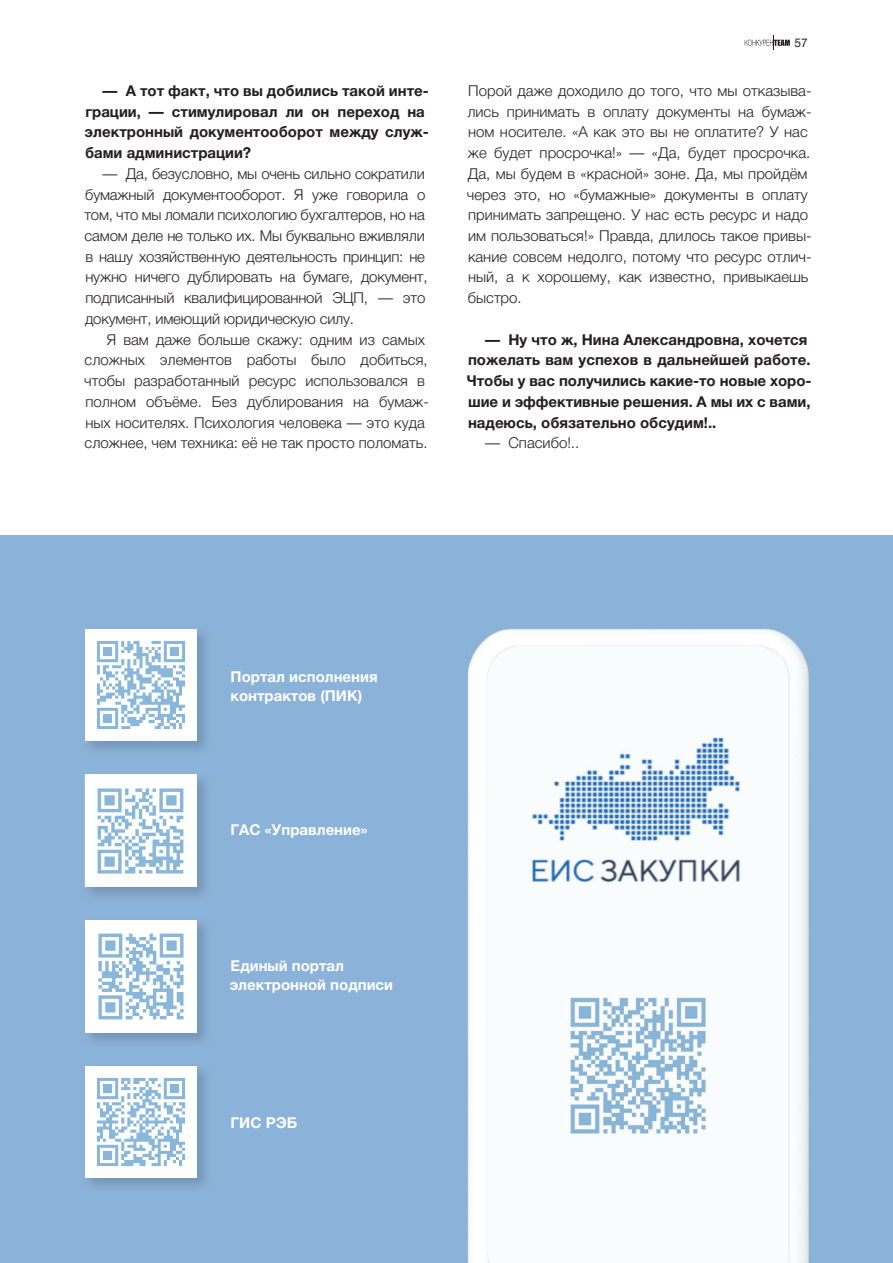
<style>
.page{position:relative;width:893px;height:1263px;background:#fff}
.page>*{position:absolute;margin:0;border:0;box-sizing:border-box;transform-origin:0 0}
.t1{font:300 15px/20.7px "Helvetica Neue Cyr";color:#231f20}
.t2{font:700 15px/20.7px "Helvetica Neue Cyr";color:#231f20}
.t3{font:700 15px/19.5px "Helvetica Neue Cyr";color:#fff}
.t4{font:12px "Helvetica Neue Cyr";color:#231f20}
</style>
<div class="page">
<div style="left:0;top:536px;width:893px;height:727px;background:#8bb2d8"></div>
<img style="left:468px;top:629px;width:341px;height:634px">
<img style="left:487px;top:646px;width:301px;height:617px">
<img style="left:84px;top:774px;width:122px;height:122px">
<img style="left:85px;top:920px;width:121px;height:122px">
<img style="left:554px;top:981px;width:167px;height:168px">
<img style="left:85px;top:629px;width:112px;height:112px">
<img style="left:85px;top:775px;width:112px;height:111px">
<img style="left:85px;top:1032px;width:112px;height:1px">
<img style="left:85px;top:921px;width:112px;height:111px">
<img style="left:85px;top:1066px;width:112px;height:112px">
<svg style="left:745px;top:36px;width:45px;height:14px"></svg>
<p class="t2" style="left:85px;top:80px;width:346px;text-indent:18px">— А тот факт, что вы добились такой инте&shy;грации, — стимулировал ли он переход на электронный документооборот между служ&shy;бами администрации?</p>
<p class="t1" style="left:84px;top:163px;width:345px;text-indent:18px">— Да, безусловно, мы очень сильно сократили бумажный документооборот. Я уже говорила о том, что мы ломали психологию бухгалтеров, но на самом деле не только их. Мы буквально вживляли в нашу хозяйственную деятельность принцип: не нужно ничего дублировать на бумаге, документ, подписанный квалифицированной ЭЦП, — это документ, имеющий юридическую силу.</p>
<p class="t1" style="left:84px;top:329px;width:346px;text-indent:22px">Я вам даже больше скажу: одним из самых сложных элементов работы было добиться, чтобы разработанный ресурс использовался в полном объёме. Без дублирования на бумаж&shy;ных носителях. Психология человека — это куда сложнее, чем техника: её не так просто поломать.</p>
<p class="t4" style="left:795px;top:36px;width:15px">57</p>
<p class="t1" style="left:467px;top:80px;width:346px">Порой даже доходило до того, что мы отказыва&shy;лись принимать в оплату документы на бумаж&shy;ном носителе. «А как это вы не оплатите? У нас же будет просрочка!» — «Да, будет просрочка.<br>Да, мы будем в «красной» зоне. Да, мы пройдём через это, но «бумажные» документы в оплату принимать запрещено. У нас есть ресурс и надо им пользоваться!» Правда, длилось такое привы&shy;кание совсем недолго, потому что ресурс отлич&shy;ный, а к хорошему, как известно, привыкаешь быстро.</p>
<p class="t2" style="left:467px;top:329px;width:346px;text-indent:18px">— Ну что ж, Нина Александровна, хочется пожелать вам успехов в дальнейшей работе.<br>Чтобы у вас получились какие-то новые хоро&shy;шие и эффективные решения. А мы их с вами, надеюсь, обязательно обсудим!..</p>
<p class="t1" style="left:485px;top:433px;width:96px">— Спасибо!..</p>
<p class="t3" style="left:230px;top:667px;width:149px">Портал исполнения контрактов (ПИК)</p>
<p class="t3" style="left:231px;top:820px;width:138px">ГАС «Управление»</p>
<p class="t3" style="left:230px;top:956px;width:165px">Единый портал электронной подписи</p>
<p class="t3" style="left:231px;top:1113px;width:68px">ГИС РЭБ</p>
</div>
